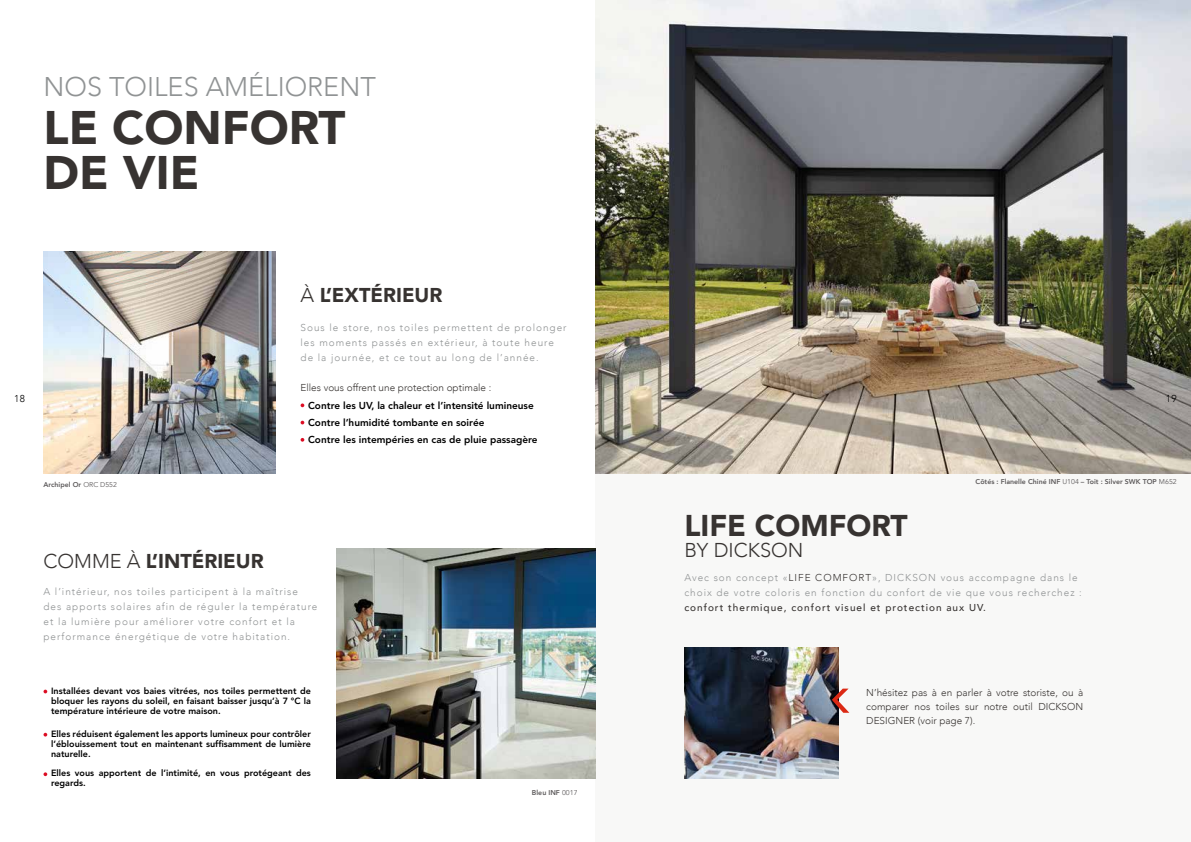
<style>
.page{position:relative;width:1191px;height:842px;background:#fff}
.page>*{position:absolute;margin:0;border:0;box-sizing:border-box;transform-origin:0 0}
.t1{font:900 47px/45px "Avenir";color:#373331}
.t2{font:900 30px "Avenir";color:#373331}
.t3{font:300 27px "Avenir";color:#909394}
.t4{font:900 20px "Avenir";color:#373331}
.t5{font:300 20px "Avenir";color:#373331}
.t6{font:300 10px/15px "Avenir";letter-spacing:.1em;color:#909394}
.t7{font:300 10px/14px "Avenir";color:#373331;text-align:justify}
.t8{font:800 10px "Avenir LT";color:#000}
.t9{font:500 10px "Avenir";letter-spacing:.1em;color:#373331}
.t10{font:300 10px "Avenir";color:#000}
.t11{font:800 9px/10px "Avenir LT";color:#000;text-align:justify}
.t12{font:800 7px "Avenir";color:#5e5b5c}
.s1{font-weight:300}
.s2{font-weight:400}
.s3{color:#373331}
</style>
<div class="page">
<div style="left:595px;top:0;width:596px;height:842px;background:#f8f8f7"></div>
<img style="left:595px;top:0;width:596px;height:473px">
<svg style="left:300px;top:403px;width:4px;height:4px"></svg>
<svg style="left:300px;top:421px;width:4px;height:3px"></svg>
<svg style="left:300px;top:438px;width:4px;height:4px"></svg>
<svg style="left:44px;top:772px;width:3px;height:4px"></svg>
<img style="left:44px;top:252px;width:232px;height:221px">
<img style="left:684px;top:648px;width:154px;height:131px">
<svg style="left:832px;top:689px;width:17px;height:24px"></svg>
<img style="left:336px;top:548px;width:259px;height:231px">
<h3 class="t3" style="left:44px;top:71px;width:334px">NOS TOILES AMÉLIORENT</h3>
<h1 class="t1" style="left:44px;top:104px;width:303px">LE CONFORT<br>DE VIE</h1>
<h3 class="t4" style="left:300px;top:278px;width:143px"><span class="s1">À</span> L’EXTÉRIEUR</h3>
<p class="t6" style="left:300px;top:320px;width:267px">Sous le store, nos toiles permettent de prolonger les moments passés en extérieur, à toute heure de la journée, et ce tout au long de l’année.</p>
<p class="t7" style="left:300px;top:381px;width:192px">Elles vous offrent une protection optimale :</p>
<p class="t10" style="left:14px;top:392px;width:12px">18</p>
<p class="t10" style="left:1165px;top:392px;width:12px">19</p>
<p class="t8" style="left:308px;top:399px;width:227px">Contre les UV, la chaleur et l’intensité lumineuse</p>
<p class="t8" style="left:308px;top:434px;width:231px">Contre les intempéries en cas de pluie passagère</p>
<p class="t8" style="left:308px;top:417px;width:178px">Contre l’humidité tombante en soirée</p>
<p class="t12" style="left:44px;top:479px;width:75px">Archipel Or <span class="s2">ORC D552</span></p>
<h3 class="t4" style="left:44px;top:544px;width:222px"><span class="s1">COMME À</span> L’INTÉRIEUR</h3>
<p class="t6" style="left:44px;top:584px;width:275px">A l’intérieur, nos toiles participent à la maîtrise des apports solaires afin de réguler la température et la lumière pour améliorer votre confort et la performance énergétique de votre habitation.</p>
<p class="t11" style="left:51px;top:685px;width:261px">Installées devant vos baies vitrées, nos toiles permettent de bloquer les rayons du soleil, en faisant baisser jusqu’à 7 °C la température intérieure de votre maison.</p>
<p class="t11" style="left:51px;top:729px;width:261px">Elles réduisent également les apports lumineux pour contrôler l’éblouissement tout en maintenant suffisamment de lumière naturelle.</p>
<p class="t11" style="left:51px;top:768px;width:261px">Elles vous apportent de l’intimité, en vous protégeant des regards.</p>
<p class="t12" style="left:532px;top:787px;width:47px">Bleu INF <span class="s2">0017</span></p>
<h2 class="t2" style="left:684px;top:500px;width:225px">LIFE COMFORT</h2>
<h3 class="t5" style="left:684px;top:538px;width:120px">BY DICKSON</h3>
<p class="t12" style="left:975px;top:476px;width:203px">Côtés : Flanelle Chiné INF <span class="s2">U104</span> – Toit : Silver SWK TOP <span class="s2">M652</span></p>
<p class="t6" style="left:684px;top:570px;width:399px">Avec son concept «<span class="s3">LIFE COMFORT</span>», DICKSON vous accompagne dans le choix de votre coloris en fonction du confort de vie que vous recherchez :</p>
<p class="t9" style="left:684px;top:598px;width:303px">confort thermique, confort visuel et protection aux UV.</p>
<p class="t7" style="left:866px;top:685px;width:218px">N’hésitez pas à en parler à votre storiste, ou à comparer nos toiles sur notre outil DICKSON DESIGNER (voir page 7).</p>
</div>
